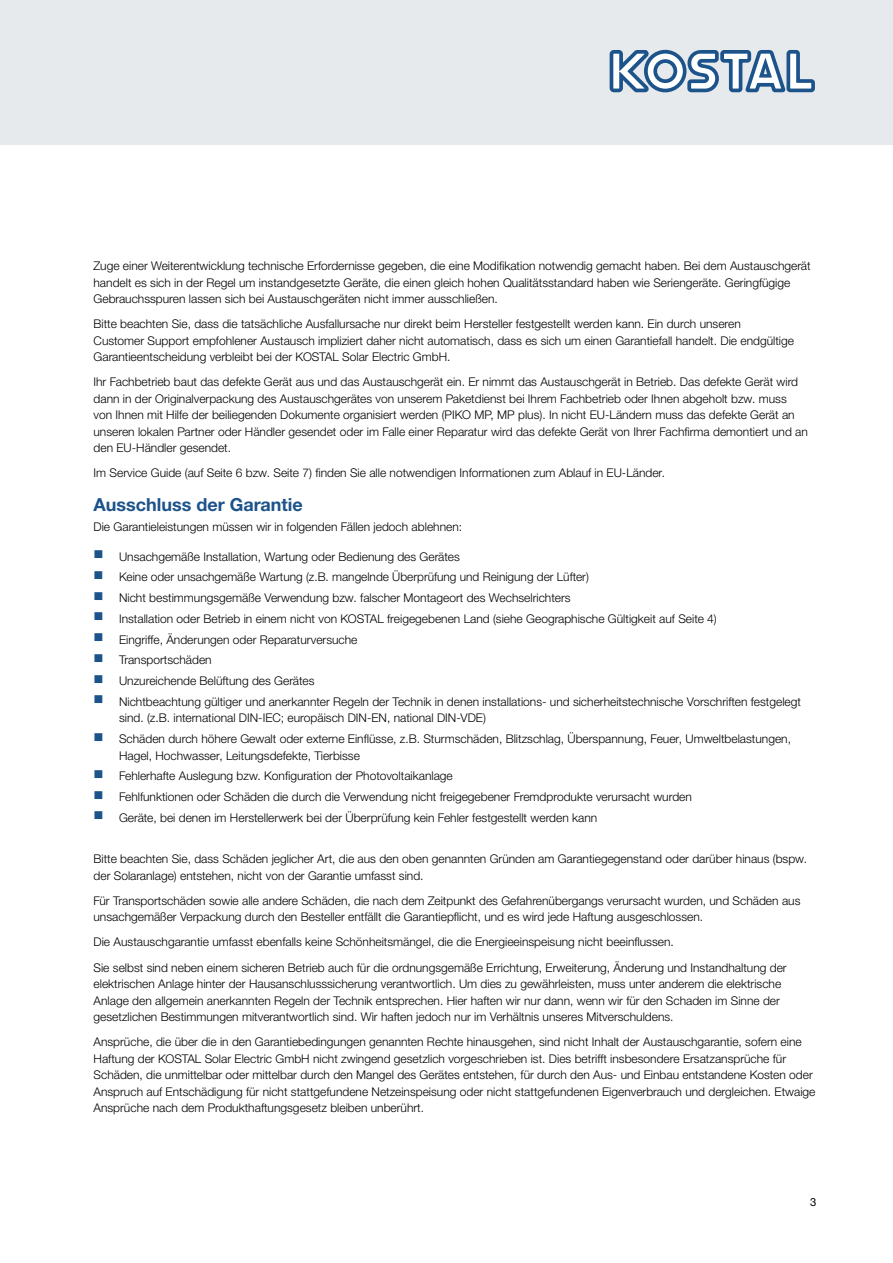
<style>
.page{position:relative;width:893px;height:1263px;background:#fff}
.page>*{position:absolute;margin:0;border:0;box-sizing:border-box;transform-origin:0 0}
.t1{font:700 18px "Helvetica Neue LTW1 G";color:#1c538a}
.Copy{font:300 12px/16.5px "Helvetica Neue LTW1 G";color:#000}
.t2{font:11.25px "Helvetica Neue LTW1 G";color:#000}
.s1{font-family:"KOSTSYMB";font-weight:400;font-size:13.5px;color:#1c538a}
</style>
<div class="page">
<div style="left:0;top:0;width:893px;height:145px;background:#e7eaec"></div>
<svg style="left:610px;top:50px;width:205px;height:42px"></svg>
<p class="Copy" style="left:94px;top:258px;width:719px">Zuge einer Weiterentwicklung technische Erfordernisse gegeben, die eine Modifikation notwendig gemacht haben. Bei dem Austauschgerät handelt es sich in der Regel um instandgesetzte Geräte, die einen gleich hohen Qualitätsstandard haben wie Seriengeräte. Geringfügige<br>Gebrauchsspuren lassen sich bei Austauschgeräten nicht immer ausschließen.</p>
<p class="Copy" style="left:94px;top:316px;width:702px">Bitte beachten Sie, dass die tatsächliche Ausfallursache nur direkt beim Hersteller festgestellt werden kann. Ein durch unseren<br>Customer Support empfohlener Austausch impliziert daher nicht automatisch, dass es sich um einen Garantiefall handelt. Die endgültige<br>Garantieentscheidung verbleibt bei der KOSTAL Solar Electric GmbH.</p>
<p class="Copy" style="left:94px;top:374px;width:716px">Ihr Fachbetrieb baut das defekte Gerät aus und das Austauschgerät ein. Er nimmt das Austauschgerät in Betrieb. Das defekte Gerät wird dann in der Originalverpackung des Austauschgerätes von unserem Paketdienst bei Ihrem Fachbetrieb oder Ihnen abgeholt bzw. muss von Ihnen mit Hilfe der beiliegenden Dokumente organisiert werden (PIKO MP, MP plus). In nicht EU-Ländern muss das defekte Gerät an unseren lokalen Partner oder Händler gesendet oder im Falle einer Reparatur wird das defekte Gerät von Ihrer Fachfirma demontiert und an den EU-Händler gesendet.</p>
<p class="Copy" style="left:94px;top:465px;width:573px">Im Service Guide (auf Seite 6 bzw. Seite 7) finden Sie alle notwendigen Informationen zum Ablauf in EU-Länder.</p>
<h4 class="t1" style="left:94px;top:493px;width:211px">Ausschluss der Garantie</h4>
<p class="Copy" style="left:94px;top:519px;width:370px">Die Garantieleistungen müssen wir in folgenden Fällen jedoch ablehnen:</p>
<p class="Copy" style="left:94px;top:548px;width:368px"><span class="s1">n</span> Unsachgemäße Installation, Wartung oder Bedienung des Gerätes</p>
<p class="Copy" style="left:94px;top:569px;width:497px"><span class="s1">n</span> Keine oder unsachgemäße Wartung (z.B. mangelnde Überprüfung und Reinigung der Lüfter)</p>
<p class="Copy" style="left:94px;top:590px;width:478px"><span class="s1">n</span> Nicht bestimmungsgemäße Verwendung bzw. falscher Montageort des Wechselrichters</p>
<p class="Copy" style="left:94px;top:610px;width:625px"><span class="s1">n</span> Installation oder Betrieb in einem nicht von KOSTAL freigegebenen Land (siehe Geographische Gültigkeit auf Seite 4)</p>
<p class="Copy" style="left:94px;top:631px;width:265px"><span class="s1">n</span> Eingriffe, Änderungen oder Reparaturversuche</p>
<p class="Copy" style="left:94px;top:652px;width:120px"><span class="s1">n</span> Transportschäden</p>
<p class="Copy" style="left:94px;top:673px;width:222px"><span class="s1">n</span> Unzureichende Belüftung des Gerätes</p>
<p class="Copy" style="left:119px;top:693px;width:683px;text-indent:-26px"><span class="s1">n</span> Nichtbeachtung gültiger und anerkannter Regeln der Technik in denen installations- und sicherheitstechnische Vorschriften festgelegt sind. (z.B. international DIN-IEC; europäisch DIN-EN, national DIN-VDE)</p>
<p class="Copy" style="left:119px;top:731px;width:673px;text-indent:-26px"><span class="s1">n</span> Schäden durch höhere Gewalt oder externe Einflüsse, z.B. Sturmschäden, Blitzschlag, Überspannung, Feuer, Umweltbelastungen,<br>Hagel, Hochwasser, Leitungsdefekte, Tierbisse</p>
<p class="Copy" style="left:94px;top:768px;width:361px"><span class="s1">n</span> Fehlerhafte Auslegung bzw. Konfiguration der Photovoltaikanlage</p>
<p class="Copy" style="left:94px;top:789px;width:600px"><span class="s1">n</span> Fehlfunktionen oder Schäden die durch die Verwendung nicht freigegebener Fremdprodukte verursacht wurden</p>
<p class="Copy" style="left:94px;top:809px;width:505px"><span class="s1">n</span> Geräte, bei denen im Herstellerwerk bei der Überprüfung kein Fehler festgestellt werden kann</p>
<p class="Copy" style="left:94px;top:851px;width:715px">Bitte beachten Sie, dass Schäden jeglicher Art, die aus den oben genannten Gründen am Garantiegegenstand oder darüber hinaus (bspw. der Solaranlage) entstehen, nicht von der Garantie umfasst sind.</p>
<p class="Copy" style="left:94px;top:892px;width:708px">Für Transportschäden sowie alle andere Schäden, die nach dem Zeitpunkt des Gefahrenübergangs verursacht wurden, und Schäden aus unsachgemäßer Verpackung durch den Besteller entfällt die Garantiepflicht, und es wird jede Haftung ausgeschlossen.</p>
<p class="Copy" style="left:94px;top:934px;width:582px">Die Austauschgarantie umfasst ebenfalls keine Schönheitsmängel, die die Energieeinspeisung nicht beeinflussen.</p>
<p class="Copy" style="left:94px;top:959px;width:695px">Sie selbst sind neben einem sicheren Betrieb auch für die ordnungsgemäße Errichtung, Erweiterung, Änderung und Instandhaltung der elektrischen Anlage hinter der Hausanschlusssicherung verantwortlich. Um dies zu gewährleisten, muss unter anderem die elektrische Anlage den allgemein anerkannten Regeln der Technik entsprechen. Hier haften wir nur dann, wenn wir für den Schaden im Sinne der gesetzlichen Bestimmungen mitverantwortlich sind. Wir haften jedoch nur im Verhältnis unseres Mitverschuldens.</p>
<p class="Copy" style="left:94px;top:1033px;width:723px">Ansprüche, die über die in den Garantiebedingungen genannten Rechte hinausgehen, sind nicht Inhalt der Austauschgarantie, sofern eine Haftung der KOSTAL Solar Electric GmbH nicht zwingend gesetzlich vorgeschrieben ist. Dies betrifft insbesondere Ersatzansprüche für Schäden, die unmittelbar oder mittelbar durch den Mangel des Gerätes entstehen, für durch den Aus- und Einbau entstandene Kosten oder Anspruch auf Entschädigung für nicht stattgefundene Netzeinspeisung oder nicht stattgefundenen Eigenverbrauch und dergleichen. Etwaige Ansprüche nach dem Produkthaftungsgesetz bleiben unberührt.</p>
<p class="t2" style="left:810px;top:1195px;width:8px">3</p>
</div>
